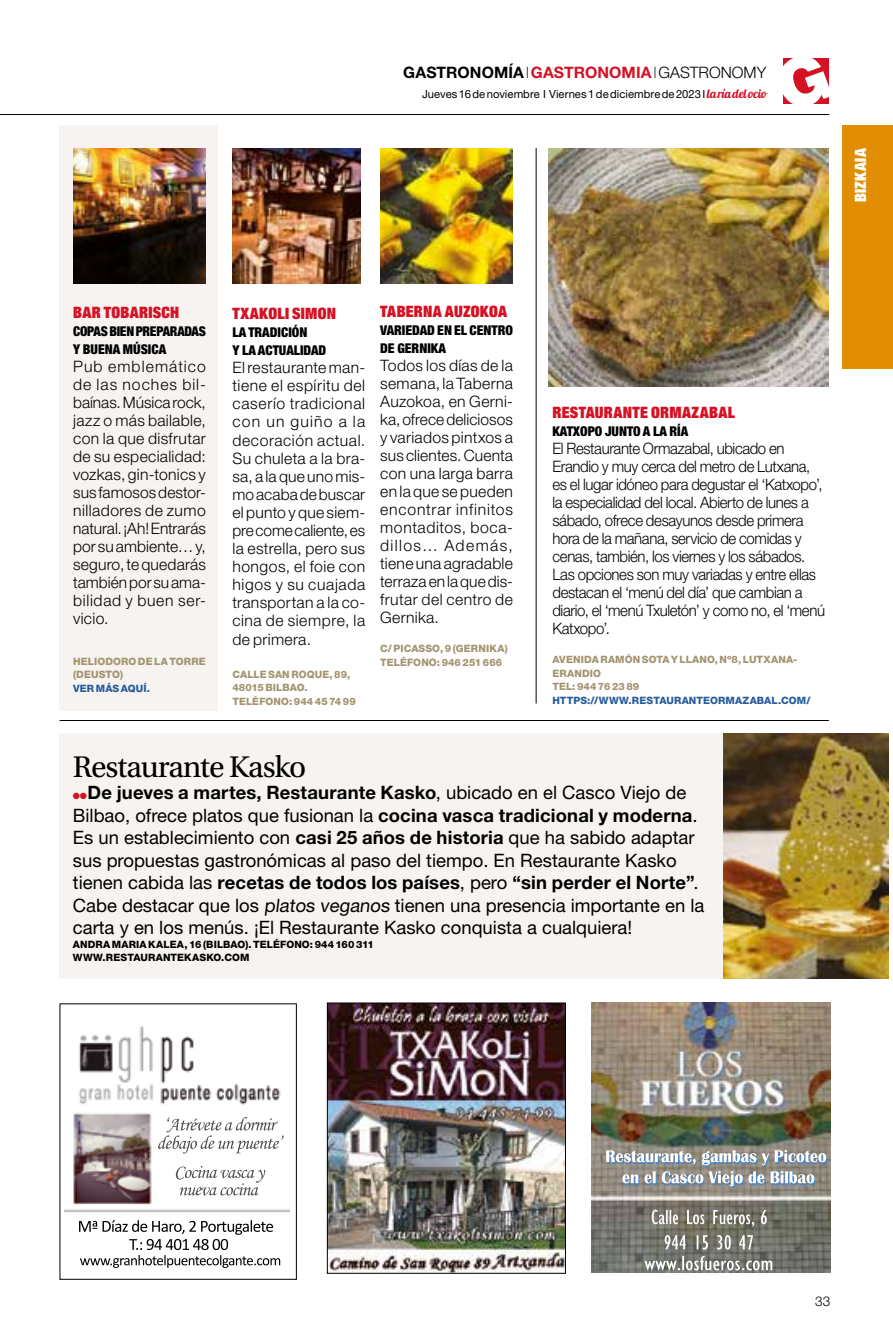
<style>
.page{position:relative;width:893px;height:1340px;background:#fff}
.page>*{position:absolute;margin:0;border:0;box-sizing:border-box;transform-origin:0 0}
.t1{font:31.5px "Utopia Std";letter-spacing:-.03em;color:#000}
.t2{font:18.45px/22.5px "Helvetica Neue LT Std";color:#000}
.t3{font:300 15.75px/18px "Helvetica Neue LT Std";letter-spacing:-.02em;color:#000;text-align:justify}
.t4{font:300 15.75px/18px "Helvetica Neue LT Std";letter-spacing:-.02em;color:#000;scale:.95 1}
.t5{font:900 condensed 15.75px "Helvetica Neue LT Std";letter-spacing:.015em;color:#d51224}
.t6{font:700 15.75px "Helvetica Neue LT Std";letter-spacing:.005em;color:#000}
.t7{font:900 condensed 15.75px "Helvetica Neue LT Std";letter-spacing:.015em;color:#fff}
.t8{font:900 condensed 13.5px/18px "Helvetica Neue LT Std";color:#000}
.t9{font:900 condensed 13.5px/18px "Helvetica Neue LT Std";letter-spacing:-.02em;color:#000}
.t10{font:300 13.5px "Helvetica Neue LT Std";color:#000}
.t11{font:11.25px "Helvetica Neue LT Std";letter-spacing:.005em;color:#000}
.t12{font:800 10.12px/13.5px "Helvetica Neue LT Std";letter-spacing:.01em;color:#a3946f}
.t13{font:800 10.12px/13.5px "Helvetica Neue LT Std";letter-spacing:.01em;color:#000}
.t14{font:800 10.12px "Helvetica Neue LT Std";letter-spacing:.015em;color:#275b9b}
.s1{font-weight:100}
.s2{color:#d51224}
.s3{font-weight:300}
.s4{font-family:"Lobster 1.4";font-size:12.38px;color:#d51224}
.s5{font-weight:700}
</style>
<div class="page">
<hr style="left:60px;top:720px;width:769px;height:1px;background:#000">
<div style="left:60px;top:733px;width:769px;height:245px;background:#f6f3f0"></div>
<div style="left:60px;top:126px;width:158px;height:585px;background:#f6f3f0"></div>
<img style="left:232px;top:148px;width:129px;height:135px">
<img style="left:73px;top:148px;width:132px;height:135px">
<img style="left:380px;top:148px;width:133px;height:135px">
<img style="left:549px;top:148px;width:280px;height:239px">
<img style="left:723px;top:733px;width:166px;height:245px">
<img style="left:591px;top:1002px;width:239px;height:270px">
<img style="left:64px;top:1026px;width:226px;height:242px">
<img style="left:329px;top:1004px;width:235px;height:267px">
<div style="left:327px;top:1002px;width:239px;height:271px;border:1px solid #000"></div>
<hr style="left:536px;top:148px;width:1px;height:555px;background:#000">
<div style="left:843px;top:126px;width:50px;height:243px;background:#e28e04"></div>
<hr style="left:0;top:114px;width:829px;height:1px;background:#000">
<div style="left:783px;top:58px;width:46px;height:46px;background:#d51224"></div>
<p class="t6" style="left:403px;top:62px;width:365px">GASTRONOMÍA <span class="s1">I</span><span class="s2">GASTRONOMIA</span><span class="s1">I</span><span class="s3">GASTRONOMY</span></p>
<p class="t11" style="left:422px;top:87px;width:346px">Jueves 16 de noviembre I Viernes 1 de diciembre de 2023 I <span class="s4">la ría del ocio</span></p>
<p class="t7" style="left:850px;top:202px;width:56px;rotate:-90deg">BIZKAIA</p>
<p class="t5" style="left:73px;top:302px;width:108px">BAR TOBARISCH</p>
<p class="t9" style="left:73px;top:322px;width:134px">COPAS BIEN PREPARADAS<br>Y BUENA MÚSICA</p>
<p class="t3" style="left:73px;top:357px;width:134px">Pub emblemático de las noches bil&shy;baínas. Música rock, jazz o más bailable, con la que disfrutar de su especialidad: vozkas, gin-tonics y sus famosos destor&shy;nilladores de zumo natural. ¡Ah! Entrarás por su ambiente… y, seguro, te quedarás también por su ama&shy;bilidad y buen ser&shy;vicio.</p>
<p class="t12" style="left:73px;top:654px;width:134px">HELIODORO DE LA TORRE (DEUSTO)</p>
<p class="t14" style="left:73px;top:682px;width:78px">VER MÁS AQUÍ.</p>
<p class="t5" style="left:232px;top:304px;width:105px">TXAKOLI SIMON</p>
<p class="t8" style="left:232px;top:323px;width:95px">LA TRADICIÓN<br>Y LA ACTUALIDAD</p>
<p class="t3" style="left:232px;top:358px;width:134px">El restaurante man&shy;tiene el espíritu del caserío tradicional con un guiño a la decoración actual.<br>Su chuleta a la bra&shy;sa, a la que uno mis&shy;mo acaba de buscar el punto y que siem&shy;pre come caliente, es la estrella, pero sus hongos, el foie con higos y su cuajada transportan a la co&shy;cina de siempre, la de primera.</p>
<p class="t12" style="left:232px;top:667px;width:125px">CALLE SAN ROQUE, 89,<br>48015 BILBAO.<br>TELÉFONO: 944 45 74 99</p>
<p class="t5" style="left:380px;top:301px;width:128px">TABERNA AUZOKOA</p>
<p class="t8" style="left:380px;top:321px;width:134px">VARIEDAD EN EL CENTRO<br>DE GERNIKA</p>
<p class="t3" style="left:380px;top:356px;width:134px">Todos los días de la semana, la Taberna Auzokoa, en Gerni&shy;ka, ofrece deliciosos y variados pintxos a sus clientes. Cuenta con una larga barra en la que se pueden encontrar infinitos montaditos, boca&shy;dillos… Además, tiene una agradable terraza en la que dis&shy;frutar del centro de Gernika.</p>
<p class="t12" style="left:380px;top:642px;width:129px">C/ PICASSO, 9 (GERNIKA)<br>TELÉFONO: 946 251 666</p>
<p class="t5" style="left:552px;top:402px;width:184px">RESTAURANTE ORMAZABAL</p>
<p class="t8" style="left:552px;top:422px;width:137px">KATXOPO JUNTO A LA RÍA</p>
<p class="t4" style="left:552px;top:439px;width:288px">El Restaurante Ormazabal, ubicado en Erandio y muy cerca del metro de Lutxana, es el lugar idóneo para degustar el ‘Katxopo’, la especialidad del local. Abierto de lunes a sábado, ofrece desayunos desde primera hora de la mañana, servicio de comidas y cenas, también, los viernes y los sábados.<br>Las opciones son muy variadas y entre ellas destacan el ‘menú del día’ que cambian a diario, el ‘menú Txuletón’ y como no, el ‘menú Katxopo’.</p>
<p class="t12" style="left:552px;top:653px;width:246px">AVENIDA RAMÓN SOTA Y LLANO, Nº8, LUTXANA-<br>ERANDIO<br>TEL: 944 76 23 89</p>
<p class="t14" style="left:552px;top:694px;width:260px">HTTPS://WWW.RESTAURANTEORMAZABAL.COM/</p>
<h1 class="t1" style="left:73px;top:749px;width:235px">Restaurante Kasko</h1>
<p class="t2" style="left:73px;top:781px;width:633px"><span class="s2">●●</span><span class="s5">De jueves a martes, Restaurante Kasko</span>, ubicado en el Casco Viejo de Bilbao, ofrece platos que fusionan la <span class="s5">cocina vasca tradicional y moderna</span>.<br>Es un establecimiento con <span class="s5">casi 25 años de historia</span> que ha sabido adaptar sus propuestas gastronómicas al paso del tiempo. En Restaurante Kasko tienen cabida las <span class="s5">recetas de todos los países</span>, pero <span class="s5">“sin perder el Norte”</span>.<br>Cabe destacar que los platos veganos tienen una presencia importante en la carta y en los menús. ¡El Restaurante Kasko conquista a cualquiera!</p>
<p class="t13" style="left:73px;top:937px;width:303px">ANDRA MARIA KALEA, 16 (BILBAO). TELÉFONO: 944 160 311<br>WWW.RESTAURANTEKASKO.COM</p>
<p class="t10" style="left:815px;top:1292px;width:17px">33</p>
</div>
